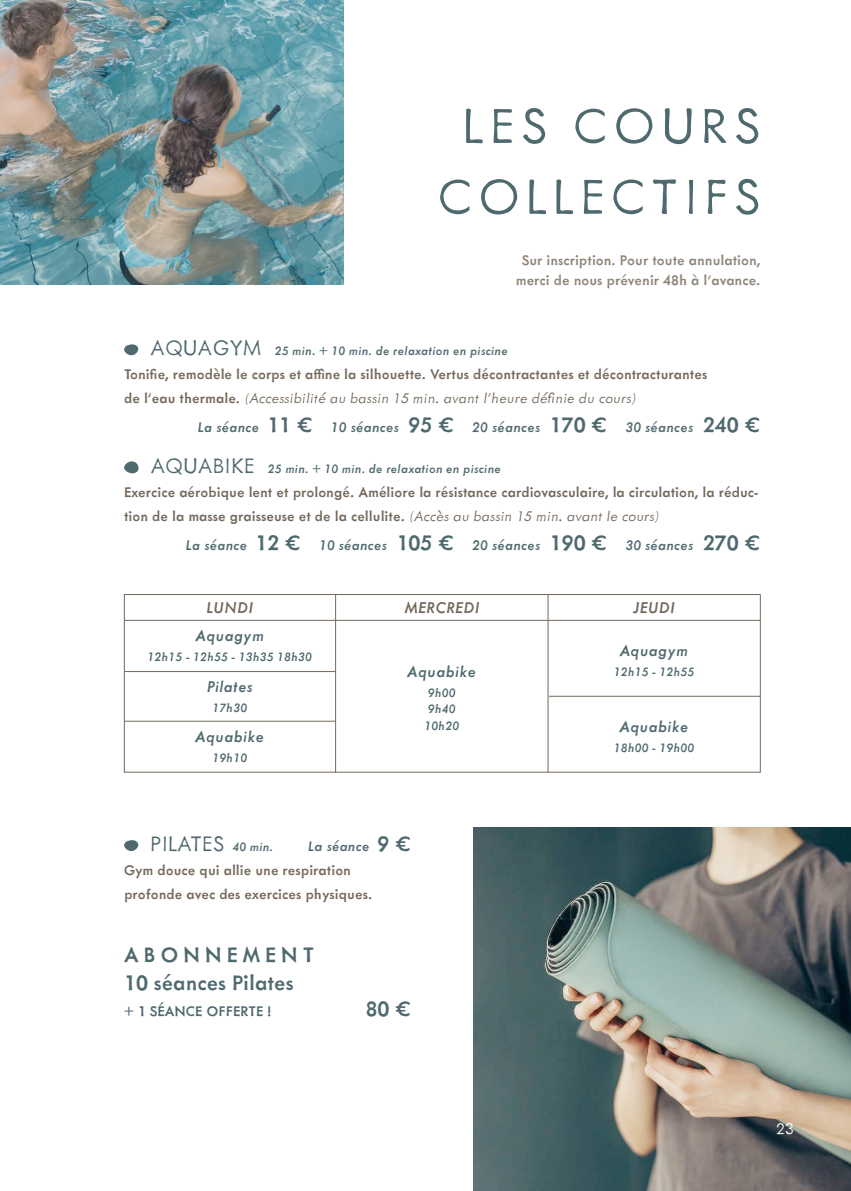
<style>
.page{position:relative;width:851px;height:1191px;background:#fff}
.page>*{position:absolute;margin:0;border:0;box-sizing:border-box;transform-origin:0 0}
.t1{font:300 56px "Metallophile Sp 8";letter-spacing:.1em;color:#4f6a6f}
.t2{font:500 24px "Metallophile Sp 8";color:#4f6a6f}
.t3{font:300 24px "Metallophile Sp 8";color:#4f6a6f}
.t4{font:500 24px "Metallophile Sp 8";letter-spacing:.2em;color:#4f6a6f}
.t5{font:italic 500 18px "Metallophile Sp 8";color:#4f6a6f}
.t6{font:italic 500 18px "Metallophile Sp 8";color:#74685b}
.En-têtes_continus_Numéro_de_page{font:300 18px "Metallophile Sp 8";color:#fff}
.t7{font:500 16px/24px "Metallophile Sp 8";color:#74685b}
.t8{font:italic 500 16px "Metallophile Sp 8";color:#4f6a6f}
.t9{font:italic 300 16px "Metallophile Sp 8";color:#74685b}
.t10{font:500 16px "Metallophile Sp 8";color:#8e8476}
.t11{font:500 16px "Metallophile Sp 8";color:#4f6a6f}
.t12{font:italic 500 14px "Metallophile Sp 8";color:#4f6a6f}
.s1{font-weight:300;font-style:normal;font-size:24px}
.s2{font-weight:500;font-style:normal}
.s3{font-style:normal;font-size:24px}
.s4{font-weight:300;font-style:italic}
.s5{font-weight:500;font-style:italic;font-size:14px}
</style>
<div class="page">
<img style="left:473px;top:827px;width:377px;height:364px">
<img style="left:0;top:0;width:344px;height:284px">
<svg style="left:124px;top:344px;width:14px;height:11px"></svg>
<svg style="left:124px;top:461px;width:14px;height:12px"></svg>
<hr style="left:124px;top:620px;width:636px;height:1px;background:#74685b">
<hr style="left:124px;top:594px;width:636px;height:1px;background:#74685b">
<hr style="left:125px;top:671px;width:210px;height:1px;background:#74685b">
<hr style="left:549px;top:696px;width:211px;height:1px;background:#74685b">
<hr style="left:125px;top:721px;width:210px;height:1px;background:#74685b">
<hr style="left:124px;top:772px;width:636px;height:1px;background:#74685b">
<hr style="left:547px;top:594px;width:1px;height:178px;background:#74685b">
<hr style="left:335px;top:595px;width:1px;height:177px;background:#74685b">
<hr style="left:124px;top:594px;width:1px;height:178px;background:#74685b">
<hr style="left:759px;top:594px;width:1px;height:178px;background:#74685b">
<svg style="left:124px;top:840px;width:14px;height:11px"></svg>
<p class="t1" style="left:462px;top:90px;width:300px">LES COURS</p>
<p class="t1" style="left:437px;top:161px;width:324px">COLLECTIFS</p>
<p class="t10" style="left:521px;top:251px;width:240px">Sur inscription. Pour toute annulation,</p>
<p class="t10" style="left:515px;top:270px;width:246px">merci de nous prévenir 48h à l’avance.</p>
<p class="t12" style="left:150px;top:343px;width:359px"><span class="s1">AQUAGYM</span> 25 min. + 10 min. de relaxation en piscine</p>
<p class="t7" style="left:124px;top:362px;width:584px">Tonifie, remodèle le corps et affine la silhouette. Vertus décontractantes et décontracturantes</p>
<p class="t9" style="left:124px;top:389px;width:514px"><span class="s2">de l’eau thermale.</span> (Accessibilité au bassin 15 min. avant l’heure définie du cours)</p>
<p class="t8" style="left:197px;top:418px;width:564px">La séance <span class="s3">11 €</span> 10 séances <span class="s3">95 €</span> 20 séances <span class="s3">170 €</span> 30 séances <span class="s3">240 €</span></p>
<p class="t12" style="left:150px;top:461px;width:352px"><span class="s1">AQUABIKE</span> 25 min. + 10 min. de relaxation en piscine</p>
<p class="t7" style="left:124px;top:480px;width:635px">Exercice aérobique lent et prolongé. Améliore la résistance cardiovasculaire, la circulation, la réduc&shy;tion de la masse graisseuse et de la cellulite. <span class="s4">(Accès au bassin 15 min. avant le cours)</span></p>
<p class="t8" style="left:185px;top:536px;width:576px">La séance <span class="s3">12 €</span> 10 séances <span class="s3">105 €</span> 20 séances <span class="s3">190 €</span> 30 séances <span class="s3">270 €</span></p>
<p class="t6" style="left:206px;top:597px;width:49px">LUNDI</p>
<p class="t6" style="left:404px;top:597px;width:77px">MERCREDI</p>
<p class="t6" style="left:632px;top:597px;width:44px">JEUDI</p>
<p class="t5" style="left:195px;top:625px;width:70px">Aquagym</p>
<p class="t12" style="left:148px;top:649px;width:166px">12h15 - 12h55 - 13h35 18h30</p>
<p class="t5" style="left:207px;top:676px;width:48px">Pilates</p>
<p class="t12" style="left:212px;top:699px;width:36px">17h30</p>
<p class="t5" style="left:195px;top:726px;width:71px">Aquabike</p>
<p class="t12" style="left:212px;top:749px;width:36px">19h10</p>
<p class="t5" style="left:407px;top:660px;width:71px">Aquabike</p>
<p class="t12" style="left:428px;top:684px;width:29px">9h00</p>
<p class="t12" style="left:428px;top:701px;width:29px">9h40</p>
<p class="t12" style="left:424px;top:718px;width:36px">10h20</p>
<p class="t3" style="left:150px;top:828px;width:124px">PILATES <span class="s5">40 min.</span></p>
<p class="t7" style="left:124px;top:857px;width:228px">Gym douce qui allie une respiration</p>
<p class="t7" style="left:124px;top:881px;width:249px">profonde avec des exercices physiques.</p>
<p class="t8" style="left:308px;top:837px;width:105px">La séance <span class="s3">9 €</span></p>
<p class="t4" style="left:124px;top:940px;width:192px">ABONNEMENT</p>
<p class="t2" style="left:124px;top:968px;width:171px">10 séances Pilates</p>
<p class="t11" style="left:124px;top:1001px;width:149px">+ 1 SÉANCE OFFERTE !</p>
<p class="t2" style="left:365px;top:994px;width:47px">80 €</p>
<p class="t5" style="left:619px;top:639px;width:70px">Aquagym</p>
<p class="t12" style="left:613px;top:663px;width:82px">12h15 - 12h55</p>
<p class="t5" style="left:619px;top:715px;width:71px">Aquabike</p>
<p class="t12" style="left:613px;top:739px;width:82px">18h00 - 19h00</p>
<p class="En-têtes_continus_Numéro_de_page" style="left:775px;top:1117px;width:20px">23</p>
</div>
